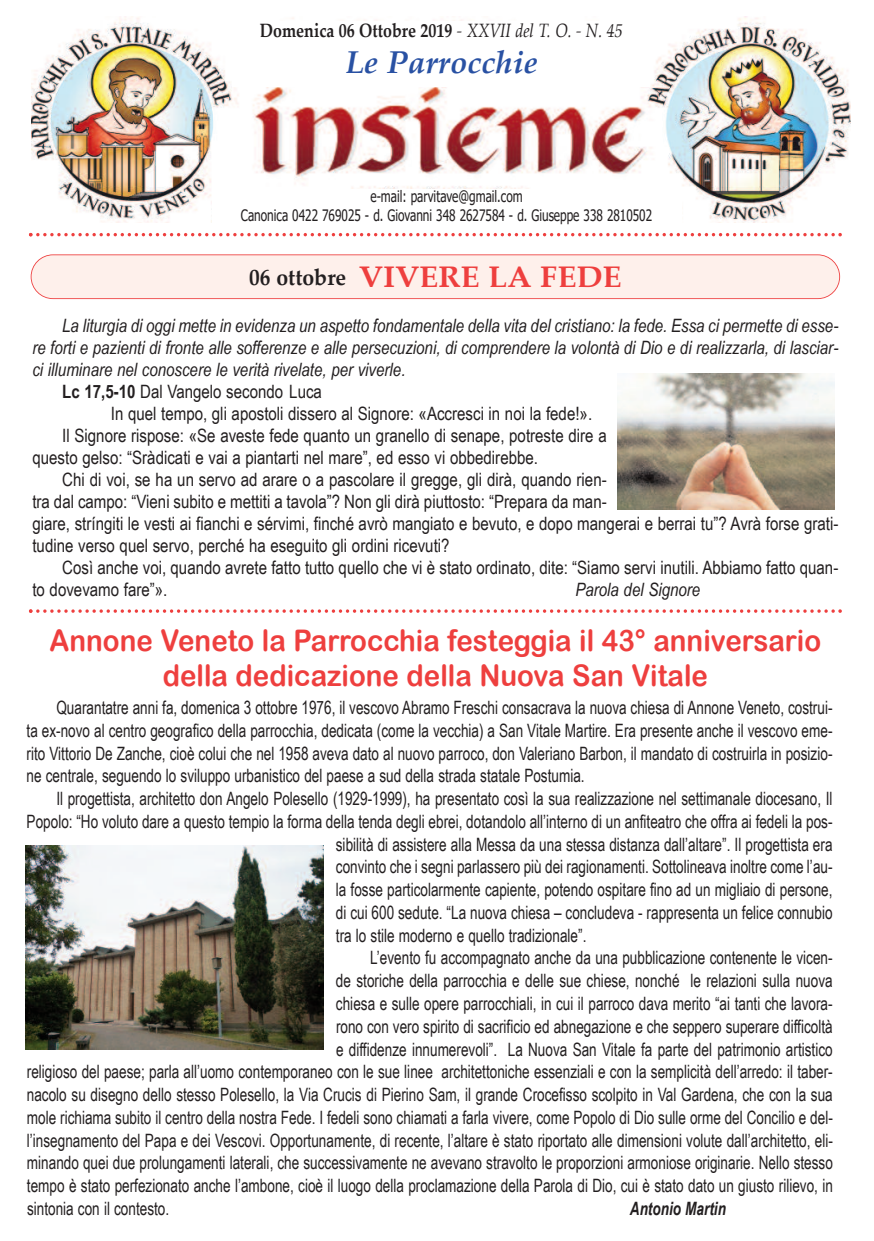
<style>
.page{position:relative;width:874px;height:1241px;background:#fff}
.page>*{position:absolute;margin:0;border:0;box-sizing:border-box;transform-origin:0 0}
.t1{font:italic 700 31.5px "Palatino Linotype";color:#2951a3}
.t2{font:29.75px/35.7px "Arial Rounded MT Bold";color:#ee3f3e;text-align:center;scale:.93 1}
.t3{font:700 29.75px "Palatino Linotype";color:#ee3f3e;scale:1.05 1}
.t4{font:700 19.25px "Palatino Linotype";color:#231f20;scale:.83 1}
.t5{font:18.38px/22.8px "Arial Narrow";color:#231f20;text-align:justify;scale:.9 1}
.t6{font:18.38px "Arial Narrow";color:#231f20}
.t7{font:italic 18.38px "Arial Narrow";color:#231f20}
.t8{font:italic 700 18.38px "Arial Narrow";color:#231f20;scale:.9 1}
.t9{font:15.75px/18.9px "Tahoma";color:#231f20;text-align:center;scale:.75 1}
.s1{font-weight:400;font-style:italic}
.s2{font-size:22.75px;color:#231f20}
.s3{font-weight:700}
</style>
<div class="page">
<div style="left:32px;top:255px;width:806px;height:43px;background:#fef0eb;border-radius:21px"></div>
<div style="left:31px;top:254px;width:808px;height:45px;border:2px solid #ee3f3e;border-radius:22px"></div>
<img style="left:32px;top:17px;width:817px;height:206px">
<div style="left:232px;top:21px;width:417px;height:65px;background:#fff"></div>
<div style="left:211px;top:189px;width:470px;height:43px;background:#fff"></div>
<svg style="left:29px;top:233px;width:812px;height:3px"></svg>
<img style="left:617px;top:373px;width:216px;height:137px">
<svg style="left:29px;top:609px;width:812px;height:3px"></svg>
<img style="left:26px;top:845px;width:297px;height:204px">
<p class="t4" style="left:260px;top:23px;width:438px">Domenica 06 Ottobre 2019 <span class="s1">- XXVII del T. O. - N. 45</span></p>
<h1 class="t1" style="left:345px;top:50px;width:194px">Le Parrocchie</h1>
<p class="t9" style="left:241px;top:187px;width:549px">e-mail: parvitave@gmail.com<br>Canonica 0422 769025 - d. Giovanni 348 2627584 - d. Giuseppe 338 2810502</p>
<h2 class="t3" style="left:249px;top:265px;width:356px"><span class="s2">06 ottobre</span> VIVERE LA FEDE</h2>
<p class="t7" style="left:62px;top:314px;width:776px">La liturgia di oggi mette in evidenza un aspetto fondamentale della vita del cristiano: la fede. Essa ci permette di esse-</p>
<p class="t7" style="left:32px;top:336px;width:806px">re forti e pazienti di fronte alle sofferenze e alle persecuzioni, di comprendere la volontà di Dio e di realizzarla, di lasciar-</p>
<p class="t7" style="left:32px;top:358px;width:374px">ci illuminare nel conoscere le verità rivelate, per viverle.</p>
<p class="t6" style="left:62px;top:380px;width:261px"><span class="s3">Lc 17,5-10</span> Dal Vangelo secondo Luca</p>
<p class="t6" style="left:111px;top:402px;width:482px">In quel tempo, gli apostoli dissero al Signore: «Accresci in noi la fede!».</p>
<p class="t6" style="left:62px;top:425px;width:545px">Il Signore rispose: «Se aveste fede quanto un granello di senape, potreste dire a</p>
<p class="t6" style="left:32px;top:447px;width:507px">questo gelso: “Sràdicati e vai a piantarti nel mare”, ed esso vi obbedirebbe.</p>
<p class="t6" style="left:62px;top:469px;width:545px">Chi di voi, se ha un servo ad arare o a pascolare il gregge, gli dirà, quando rien-</p>
<p class="t6" style="left:32px;top:491px;width:575px">tra dal campo: “Vieni subito e mettiti a tavola”? Non gli dirà piuttosto: “Prepara da man-</p>
<p class="t6" style="left:32px;top:513px;width:807px">giare, stríngiti le vesti ai fianchi e sérvimi, finché avrò mangiato e bevuto, e dopo mangerai e berrai tu”? Avrà forse grati-</p>
<p class="t6" style="left:32px;top:535px;width:418px">tudine verso quel servo, perché ha eseguito gli ordini ricevuti?</p>
<p class="t6" style="left:62px;top:557px;width:777px">Così anche voi, quando avrete fatto tutto quello che vi è stato ordinato, dite: “Siamo servi inutili. Abbiamo fatto quan-</p>
<p class="t6" style="left:32px;top:579px;width:136px">to dovevamo fare”».</p>
<p class="t7" style="left:575px;top:579px;width:126px">Parola del Signore</p>
<h2 class="t2" style="left:50px;top:621px;width:830px">Annone Veneto la Parrocchia festeggia il 43° anniversario della dedicazione della Nuova San Vitale</h2>
<p class="t5" style="left:27px;top:696px;width:896px;text-indent:30px">Quarantatre anni fa, domenica 3 ottobre 1976, il vescovo Abramo Freschi consacrava la nuova chiesa di Annone Veneto, costrui&shy;ta ex-novo al centro geografico della parrocchia, dedicata (come la vecchia) a San Vitale Martire. Era presente anche il vescovo eme&shy;rito Vittorio De Zanche, cioè colui che nel 1958 aveva dato al nuovo parroco, don Valeriano Barbon, il mandato di costruirla in posizio&shy;ne centrale, seguendo lo sviluppo urbanistico del paese a sud della strada statale Postumia.</p>
<p class="t5" style="left:56px;top:787px;width:863px">Il progettista, architetto don Angelo Polesello (1929-1999), ha presentato così la sua realizzazione nel settimanale diocesano, Il</p>
<p class="t5" style="left:27px;top:809px;width:896px">Popolo: “Ho voluto dare a questo tempio la forma della tenda degli ebrei, dotandolo all’interno di un anfiteatro che offra ai fedeli la pos-</p>
<p class="t5" style="left:336px;top:832px;width:553px">sibilità di assistere alla Messa da una stessa distanza dall’altare”. Il progettista era</p>
<p class="t5" style="left:336px;top:855px;width:553px">convinto che i segni parlassero più dei ragionamenti. Sottolineava inoltre come l’au-</p>
<p class="t5" style="left:336px;top:878px;width:553px">la fosse particolarmente capiente, potendo ospitare fino ad un migliaio di persone,</p>
<p class="t5" style="left:336px;top:900px;width:553px">di cui 600 sedute. “La nuova chiesa – concludeva - rappresenta un felice connubio</p>
<p class="t5" style="left:336px;top:923px;width:280px">tra lo stile moderno e quello tradizionale”.</p>
<p class="t5" style="left:370px;top:946px;width:515px">L’evento fu accompagnato anche da una pubblicazione contenente le vicen-</p>
<p class="t5" style="left:336px;top:969px;width:553px">de storiche della parrocchia e delle sue chiese, nonché le relazioni sulla nuova</p>
<p class="t5" style="left:336px;top:991px;width:553px">chiesa e sulle opere parrocchiali, in cui il parroco dava merito “ai tanti che lavora-</p>
<p class="t5" style="left:336px;top:1014px;width:553px">rono con vero spirito di sacrificio ed abnegazione e che seppero superare difficoltà</p>
<p class="t5" style="left:336px;top:1037px;width:553px">e diffidenze innumerevoli”. La Nuova San Vitale fa parte del patrimonio artistico</p>
<p class="t5" style="left:27px;top:1060px;width:896px">religioso del paese; parla all’uomo contemporaneo con le sue linee architettoniche essenziali e con la semplicità dell’arredo: il taber-</p>
<p class="t5" style="left:27px;top:1082px;width:896px">nacolo su disegno dello stesso Polesello, la Via Crucis di Pierino Sam, il grande Crocefisso scolpito in Val Gardena, che con la sua</p>
<p class="t5" style="left:27px;top:1105px;width:896px">mole richiama subito il centro della nostra Fede. I fedeli sono chiamati a farla vivere, come Popolo di Dio sulle orme del Concilio e del-</p>
<p class="t5" style="left:27px;top:1128px;width:896px">l’insegnamento del Papa e dei Vescovi. Opportunamente, di recente, l’altare è stato riportato alle dimensioni volute dall’architetto, eli-</p>
<p class="t5" style="left:27px;top:1151px;width:896px">minando quei due prolungamenti laterali, che successivamente ne avevano stravolto le proporzioni armoniose originarie. Nello stesso</p>
<p class="t5" style="left:27px;top:1173px;width:896px">tempo è stato perfezionato anche l’ambone, cioè il luogo della proclamazione della Parola di Dio, cui è stato dato un giusto rilievo, in</p>
<p class="t5" style="left:27px;top:1196px;width:159px">sintonia con il contesto.</p>
<p class="t8" style="left:629px;top:1197px;width:108px">Antonio Martin</p>
</div>
